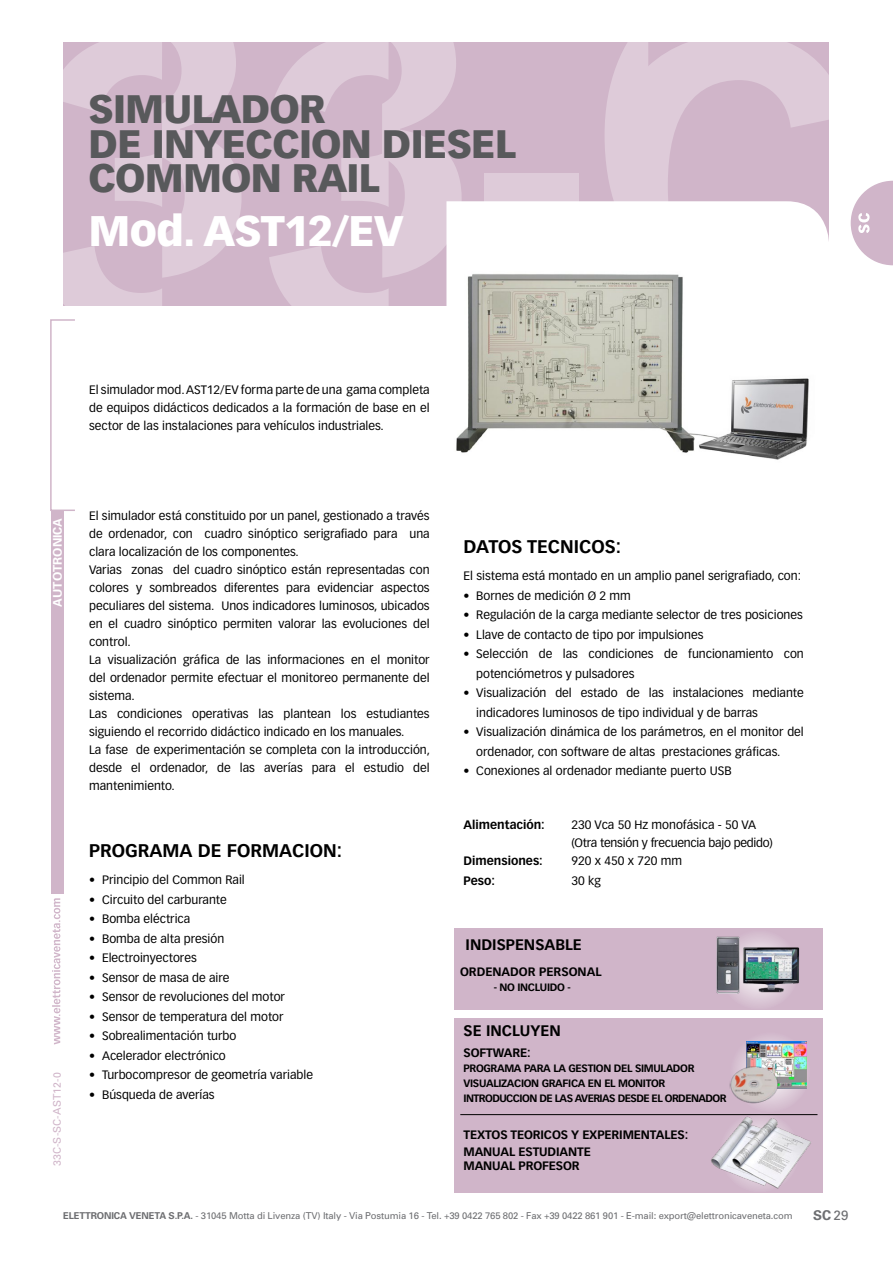
<style>
.page{position:relative;width:893px;height:1263px;background:#fff}
.page>*{position:absolute;margin:0;border:0;box-sizing:border-box;transform-origin:0 0}
.t1{font:900 42px "Vectora LH";letter-spacing:-.02em;color:#fff}
.t2{font:900 39px/34.5px "Vectora LH";letter-spacing:-.02em;color:#58595b}
.t3{font:700 18px "Vectora LH";color:#000}
.t4{font:700 15px "Vectora LH";color:#000}
.t5{font:700 13.5px "Univers";color:#6d6e71}
.t6{font:12px/18px "Vectora LH";color:#000}
.t7{font:700 12px/16.5px "Vectora LH";letter-spacing:-.01em;color:#000}
.t8{font:12px/18px "Vectora LH";letter-spacing:-.02em;color:#000}
.t9{font:700 12px "Univers";color:#fff}
.t10{font:700 10.5px/15px "Vectora LH";letter-spacing:-.03em;color:#000}
.t11{font:10.5px "Univers";letter-spacing:.01em;color:#d0b5c9}
.t12{font:9.45px "Univers";letter-spacing:-.015em;color:#6d6e71}
.s1{font-weight:700}
.s2{font-weight:400}
</style>
<div class="page">
<div style="left:51px;top:510px;width:13px;height:383px;background:#d0b5c9"></div>
<svg style="left:52px;top:898px;width:8px;height:146px"></svg>
<svg style="left:851px;top:181px;width:42px;height:84px"></svg>
<div style="left:63px;top:43px;width:766px;height:263px;background:#d0b5c9"></div>
<svg style="left:63px;top:42px;width:179px;height:264px"></svg>
<svg style="left:269px;top:42px;width:193px;height:264px"></svg>
<svg style="left:648px;top:42px;width:181px;height:159px"></svg>
<svg style="left:604px;top:42px;width:44px;height:159px;background:#dcc8d6"></svg>
<div style="left:484px;top:174px;width:94px;height:39px;background:#decbd9"></div>
<div style="left:50px;top:319px;width:26px;height:192px;border:2px solid #d0b5c9"></div>
<div style="left:446px;top:201px;width:383px;height:105px;background:#fff"></div>
<div style="left:454px;top:929px;width:369px;height:81px;background:#d0b5c9"></div>
<svg style="left:719px;top:929px;width:80px;height:81px"></svg>
<img style="left:716px;top:936px;width:84px;height:58px">
<div style="left:454px;top:1018px;width:369px;height:175px;background:#d0b5c9"></div>
<img style="left:708px;top:1115px;width:83px;height:58px">
<img style="left:730px;top:1116px;width:81px;height:73px">
<hr style="left:460px;top:1114px;width:357px;height:1px;background:#000">
<img style="left:451px;top:264px;width:366px;height:196px">
<svg style="left:730px;top:1032px;width:80px;height:80px"></svg>
<img style="left:747px;top:1042px;width:60px;height:47px">
<img style="left:729px;top:1064px;width:51px;height:42px">
<h2 class="t2" style="left:89px;top:92px;width:429px">SIMULADOR<br>DE INYECCION DIESEL<br>COMMON RAIL</h2>
<h1 class="t1" style="left:89px;top:205px;width:316px">Mod. AST12/EV</h1>
<p class="t6" style="left:89px;top:381px;width:342px;text-align:justify">El simulador mod. AST12/EV forma parte de una gama completa de equipos didácticos dedicados a la formación de base en el sector de las instalaciones para vehículos industriales.</p>
<p class="t9" style="left:50px;top:607px;width:90px;rotate:-90deg">AUTOTRONICA</p>
<p class="t11" style="left:51px;top:1166px;width:95px;rotate:-90deg">33C-S-SC-AST12-0</p>
<p class="t6" style="left:89px;top:507px;width:342px">El simulador está constituido por un panel, gestionado a través de ordenador, con cuadro sinóptico serigrafiado para una clara localización de los componentes.<br>Varias zonas del cuadro sinóptico están representadas con colores y sombreados diferentes para evidenciar aspectos peculiares del sistema. Unos indicadores luminosos, ubicados en el cuadro sinóptico permiten valorar las evoluciones del control.<br>La visualización gráfica de las informaciones en el monitor del ordenador permite efectuar el monitoreo permanente del sistema.<br>Las condiciones operativas las plantean los estudiantes siguiendo el recorrido didáctico indicado en los manuales.<br>La fase de experimentación se completa con la introducción, desde el ordenador, de las averías para el estudio del mantenimiento.</p>
<h3 class="t3" style="left:89px;top:840px;width:254px">PROGRAMA DE FORMACION:</h3>
<p class="t6" style="left:89px;top:871px;width:157px">• Principio del Common Rail</p>
<p class="t6" style="left:89px;top:891px;width:139px">• Circuito del carburante</p>
<p class="t6" style="left:89px;top:910px;width:103px">• Bomba eléctrica</p>
<p class="t6" style="left:89px;top:930px;width:137px">• Bomba de alta presión</p>
<p class="t6" style="left:89px;top:949px;width:109px">• Electroinyectores</p>
<p class="t6" style="left:89px;top:969px;width:142px">• Sensor de masa de aire</p>
<p class="t6" style="left:89px;top:988px;width:197px">• Sensor de revoluciones del motor</p>
<p class="t6" style="left:89px;top:1008px;width:196px">• Sensor de temperatura del motor</p>
<p class="t6" style="left:89px;top:1027px;width:149px">• Sobrealimentación turbo</p>
<p class="t6" style="left:89px;top:1047px;width:138px">• Acelerador electrónico</p>
<p class="t6" style="left:89px;top:1066px;width:225px">• Turbocompresor de geometría variable</p>
<p class="t6" style="left:89px;top:1086px;width:127px">• Búsqueda de averías</p>
<h3 class="t3" style="left:463px;top:536px;width:159px">DATOS TECNICOS:</h3>
<p class="t6" style="left:463px;top:567px;width:339px">El sistema está montado en un amplio panel serigrafiado, con:</p>
<p class="t6" style="left:463px;top:587px;width:169px">• Bornes de medición Ø 2 mm</p>
<p class="t6" style="left:463px;top:606px;width:341px">• Regulación de la carga mediante selector de tres posiciones</p>
<p class="t6" style="left:463px;top:626px;width:241px">• Llave de contacto de tipo por impulsiones</p>
<p class="t6" style="left:476px;top:644px;width:329px;line-height:19.5px;text-indent:-13px">• Selección de las condiciones de funcionamiento con potenciómetros y pulsadores</p>
<p class="t6" style="left:476px;top:683px;width:329px;line-height:19.5px;text-indent:-13px">• Visualización del estado de las instalaciones mediante indicadores luminosos de tipo individual y de barras</p>
<p class="t6" style="left:476px;top:722px;width:329px;line-height:19.5px;text-indent:-13px">• Visualización dinámica de los parámetros, en el monitor del ordenador, con software de altas prestaciones gráficas.</p>
<p class="t6" style="left:463px;top:762px;width:270px">• Conexiones al ordenador mediante puerto USB</p>
<p class="t7" style="left:463px;top:817px;width:83px">Alimentación:</p>
<p class="t8" style="left:571px;top:816px;width:203px">230 Vca 50 Hz monofásica - 50 VA (Otra tensión y frecuencia bajo pedido)</p>
<p class="t7" style="left:463px;top:853px;width:81px">Dimensiones:</p>
<p class="t6" style="left:571px;top:852px;width:112px">920 x 450 x 720 mm</p>
<p class="t7" style="left:463px;top:872px;width:33px">Peso:</p>
<p class="t6" style="left:571px;top:872px;width:31px">30 kg</p>
<p class="t4" style="left:466px;top:935px;width:118px">INDISPENSABLE</p>
<p class="t7" style="left:460px;top:963px;width:143px">ORDENADOR PERSONAL</p>
<p class="t10" style="left:494px;top:979px;width:78px">- NO INCLUIDO -</p>
<p class="t4" style="left:463px;top:1022px;width:99px">SE INCLUYEN</p>
<p class="t7" style="left:463px;top:1045px;width:69px">SOFTWARE:</p>
<p class="t10" style="left:463px;top:1061px;width:265px">PROGRAMA PARA LA GESTION DEL SIMULADOR<br>VISUALIZACION GRAFICA EN EL MONITOR<br>INTRODUCCION DE LAS AVERIAS DESDE EL ORDENADOR</p>
<p class="t7" style="left:463px;top:1126px;width:226px">TEXTOS TEORICOS Y EXPERIMENTALES:<br>MANUAL ESTUDIANTE</p>
<p class="t7" style="left:463px;top:1157px;width:118px">MANUAL PROFESOR</p>
<p class="t12" style="left:63px;top:1210px;width:731px"><span class="s1">ELETTRONICA VENETA S.P.A.</span> - 31045 Motta di Livenza (TV) Italy - Via Postumia 16 - Tel. +39 0422 765 802 - Fax +39 0422 861 901 - E-mail: export@elettronicaveneta.com</p>
<p class="t5" style="left:813px;top:1207px;width:37px">SC <span class="s2">29</span></p>
</div>
